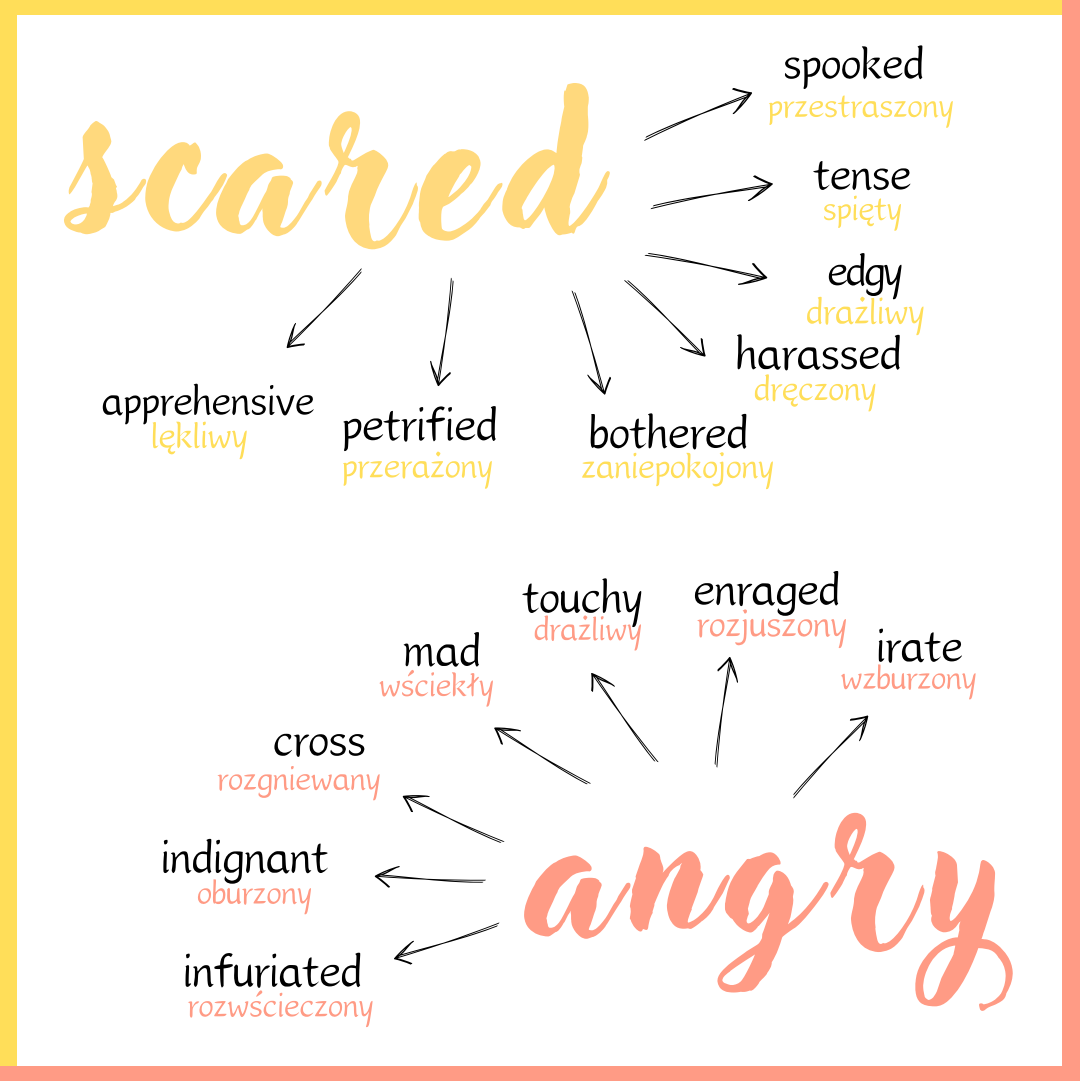
<style>
.page{position:relative;width:1080px;height:1081px;background:#fff}
.page>*{position:absolute;margin:0;border:0;box-sizing:border-box;transform-origin:0 0}
.t1{font:197.4px "Adlery Pro";letter-spacing:.07em;color:#ff9b85}
.t2{font:195.6px "Adlery Pro";letter-spacing:.07em;color:#ffd97d}
.t3{font:72px "Canva Qinfu Calligraphy";color:#000}
.t4{font:71.1px "Canva Qinfu Calligraphy";color:#000}
.t5{font:69.9px "Canva Qinfu Calligraphy";color:#000}
.t6{font:68.1px "Canva Qinfu Calligraphy";color:#000}
.t7{font:64.2px "Canva Qinfu Calligraphy";color:#000}
.t8{font:57.3px "Canva Qinfu Calligraphy";color:#ff9b85}
.t9{font:56.7px "Canva Qinfu Calligraphy";color:#ffde59}
.t10{font:56.4px "Canva Qinfu Calligraphy";color:#ffde59}
.t11{font:54.6px "Canva Qinfu Calligraphy";color:#ffde59}
.t12{font:52.8px "Canva Qinfu Calligraphy";color:#ffde59}
.t13{font:51.6px "Canva Qinfu Calligraphy";color:#ff9b85}
</style>
<div class="page">
<svg style="left:644px;top:88px;width:108px;height:53px"></svg>
<svg style="left:650px;top:175px;width:123px;height:35px"></svg>
<svg style="left:571px;top:253px;width:197px;height:142px"></svg>
<svg style="left:430px;top:277px;width:24px;height:109px"></svg>
<svg style="left:286px;top:268px;width:76px;height:81px"></svg>
<svg style="left:394px;top:922px;width:106px;height:43px"></svg>
<svg style="left:374px;top:866px;width:112px;height:22px"></svg>
<svg style="left:402px;top:673px;width:257px;height:170px"></svg>
<svg style="left:714px;top:657px;width:24px;height:111px"></svg>
<svg style="left:793px;top:715px;width:76px;height:84px"></svg>
<div style="left:0;top:0;width:17px;height:1080px;background:#ffde59"></div>
<div style="left:0;top:0;width:1080px;height:15px;background:#ffde59"></div>
<div style="left:1062px;top:0;width:18px;height:1080px;background:#ff9b85"></div>
<div style="left:0;top:1066px;width:1080px;height:14px;background:#ff9b85"></div>
<p class="t2" style="left:64px;top:74px;width:531px">scared</p>
<h3 class="t5" style="left:783px;top:32px;width:142px">spooked</h3>
<p class="t12" style="left:768px;top:82px;width:187px">przestraszony</p>
<p class="t5" style="left:814px;top:143px;width:99px">tense</p>
<p class="t12" style="left:823px;top:184px;width:80px">spięty</p>
<p class="t7" style="left:102px;top:371px;width:214px">apprehensive</p>
<p class="t10" style="left:151px;top:409px;width:98px">lękliwy</p>
<p class="t3" style="left:342px;top:392px;width:157px">petrified</p>
<p class="t11" style="left:342px;top:441px;width:152px">przerażony</p>
<p class="t6" style="left:827px;top:239px;width:76px">edgy</p>
<p class="t9" style="left:806px;top:285px;width:120px">drażliwy</p>
<p class="t3" style="left:736px;top:320px;width:167px">harassed</p>
<p class="t11" style="left:754px;top:363px;width:124px">dręczony</p>
<p class="t3" style="left:589px;top:399px;width:160px">bothered</p>
<p class="t11" style="left:581px;top:441px;width:194px">zaniepokojony</p>
<p class="t4" style="left:403px;top:618px;width:79px">mad</p>
<p class="t13" style="left:379px;top:661px;width:116px">wściekły</p>
<p class="t4" style="left:273px;top:707px;width:94px">cross</p>
<p class="t13" style="left:217px;top:755px;width:165px">rozgniewany</p>
<p class="t4" style="left:161px;top:824px;width:169px">indignant</p>
<p class="t13" style="left:197px;top:868px;width:116px">oburzony</p>
<p class="t4" style="left:183px;top:938px;width:181px">infuriated</p>
<p class="t13" style="left:188px;top:981px;width:187px">rozwścieczony</p>
<p class="t4" style="left:523px;top:564px;width:121px">touchy</p>
<p class="t13" style="left:534px;top:605px;width:110px">drażliwy</p>
<p class="t4" style="left:693px;top:557px;width:148px">enraged</p>
<p class="t8" style="left:697px;top:597px;width:151px">rozjuszony</p>
<p class="t4" style="left:876px;top:613px;width:88px">irate</p>
<p class="t13" style="left:841px;top:654px;width:137px">wzburzony</p>
<p class="t1" style="left:529px;top:774px;width:482px">angry</p>
</div>
